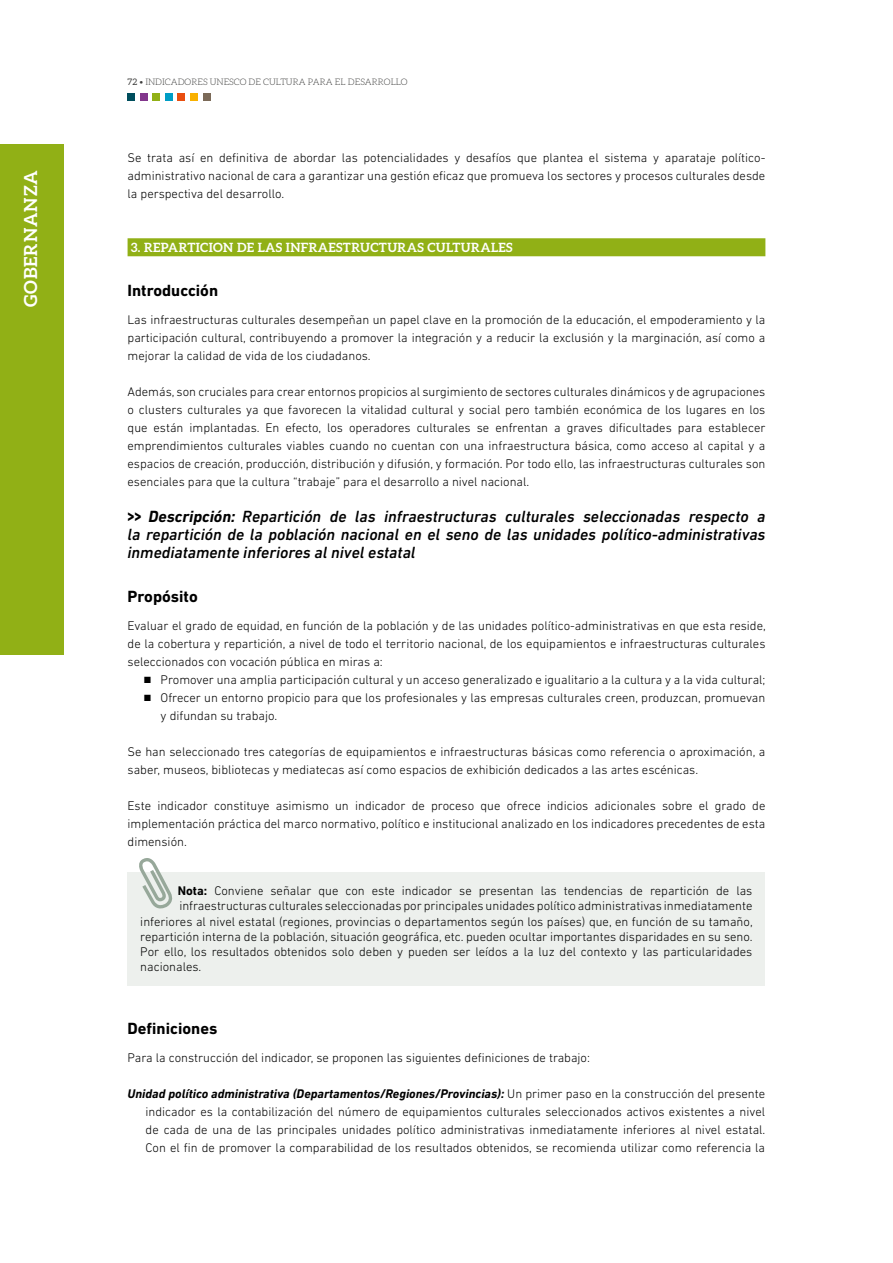
<style>
.page{position:relative;width:893px;height:1263px;background:#fff}
.page>*{position:absolute;margin:0;border:0;box-sizing:border-box;transform-origin:0 0}
.t1{font:700 18px "Aleo";letter-spacing:.05em;color:#fff}
.t2{font:italic 500 16.5px/18px "DIN Next LT Pro";color:#000;text-align:justify}
.t3{font:700 16.5px "DIN Next LT Pro";color:#000}
.t4{font:300 12.75px/18px "DIN Next LT Pro";color:#000;text-align:justify}
.t5{font:700 12.75px "Aleo";letter-spacing:.025em;color:#fff}
.t6{font:300 9px "Aleo";color:#3c3c3b}
.s1{font-weight:400}
.s2{font-weight:700;font-style:normal;font-size:19.2px}
.s3{font-weight:700}
.s4{font-weight:700;font-style:italic}
</style>
<div class="page">
<div style="left:128px;top:94px;width:7px;height:7px;background:#004e5d"></div>
<div style="left:140px;top:94px;width:7px;height:7px;background:#82368c"></div>
<div style="left:153px;top:94px;width:7px;height:7px;background:#91b016"></div>
<div style="left:165px;top:94px;width:8px;height:7px;background:#009dc5"></div>
<div style="left:178px;top:94px;width:7px;height:7px;background:#e94e0f"></div>
<div style="left:190px;top:94px;width:8px;height:7px;background:#f9b100"></div>
<div style="left:203px;top:94px;width:7px;height:7px;background:#7b6a58"></div>
<div style="left:0;top:145px;width:64px;height:510px;background:#91b016"></div>
<div style="left:128px;top:238px;width:637px;height:18px;background:#91b016"></div>
<div style="left:128px;top:872px;width:637px;height:114px;background:#edf0ed"></div>
<svg style="left:139px;top:858px;width:34px;height:51px"></svg>
<h1 class="t1" style="left:20px;top:307px;width:139px;rotate:-90deg">GOBERNANZA</h1>
<p class="t6" style="left:128px;top:77px;width:282px"><span class="s1">72</span> • INDICADORES UNESCO DE CULTURA PARA EL DESARROLLO</p>
<p class="t4" style="left:128px;top:149px;width:639px">Se trata así en definitiva de abordar las potencialidades y desafíos que plantea el sistema y aparataje político&shy;administrativo nacional de cara a garantizar una gestión eficaz que promueva los sectores y procesos culturales desde la perspectiva del desarrollo.</p>
<p class="t5" style="left:131px;top:240px;width:383px">3. REPARTICION DE LAS INFRAESTRUCTURAS CULTURALES</p>
<p class="t3" style="left:128px;top:280px;width:92px">Introducción</p>
<p class="t4" style="left:128px;top:311px;width:639px">Las infraestructuras culturales desempeñan un papel clave en la promoción de la educación, el empoderamiento y la participación cultural, contribuyendo a promover la integración y a reducir la exclusión y la marginación, así como a mejorar la calidad de vida de los ciudadanos.</p>
<p class="t4" style="left:128px;top:383px;width:639px">Además, son cruciales para crear entornos propicios al surgimiento de sectores culturales dinámicos y de agrupaciones o clusters culturales ya que favorecen la vitalidad cultural y social pero también económica de los lugares en los que están implantadas. En efecto, los operadores culturales se enfrentan a graves dificultades para establecer emprendimientos culturales viables cuando no cuentan con una infraestructura básica, como acceso al capital y a espacios de creación, producción, distribución y difusión, y formación. Por todo ello, las infraestructuras culturales son esenciales para que la cultura “trabaje” para el desarrollo a nivel nacional.</p>
<p class="t2" style="left:128px;top:507px;width:639px"><span class="s2">&gt;&gt;</span> <span class="s3">Descripción:</span> Repartición de las infraestructuras culturales seleccionadas respecto a la repartición de la población nacional en el seno de las unidades político-administrativas inmediatamente inferiores al nivel estatal</p>
<p class="t3" style="left:128px;top:586px;width:72px">Propósito</p>
<p class="t4" style="left:128px;top:617px;width:640px">Evaluar el grado de equidad, en función de la población y de las unidades político-administrativas en que esta reside, de la cobertura y repartición, a nivel de todo el territorio nacional, de los equipamientos e infraestructuras culturales seleccionados con vocación pública en miras a:</p>
<p class="t4" style="left:144px;top:671px;width:623px">■ Promover una amplia participación cultural y un acceso generalizado e igualitario a la cultura y a la vida cultural;</p>
<p class="t4" style="left:161px;top:689px;width:606px;text-indent:-17px">■ Ofrecer un entorno propicio para que los profesionales y las empresas culturales creen, produzcan, promuevan y difundan su trabajo.</p>
<p class="t4" style="left:128px;top:743px;width:639px">Se han seleccionado tres categorías de equipamientos e infraestructuras básicas como referencia o aproximación, a saber, museos, bibliotecas y mediatecas así como espacios de exhibición dedicados a las artes escénicas.</p>
<p class="t4" style="left:128px;top:797px;width:639px">Este indicador constituye asimismo un indicador de proceso que ofrece indicios adicionales sobre el grado de implementación práctica del marco normativo, político e institucional analizado en los indicadores precedentes de esta dimensión.</p>
<p class="t4" style="left:178px;top:881px;width:576px"><span class="s3">Nota:</span> Conviene señalar que con este indicador se presentan las tendencias de repartición de las</p>
<p class="t4" style="left:179px;top:897px;width:575px">infraestructuras culturales seleccionadas por principales unidades político administrativas inmediatamente</p>
<p class="t4" style="left:140px;top:912px;width:614px">inferiores al nivel estatal (regiones, provincias o departamentos según los países) que, en función de su tamaño,</p>
<p class="t4" style="left:140px;top:927px;width:614px">repartición interna de la población, situación geográfica, etc. pueden ocultar importantes disparidades en su seno.</p>
<p class="t4" style="left:140px;top:943px;width:613px">Por ello, los resultados obtenidos solo deben y pueden ser leídos a la luz del contexto y las particularidades</p>
<p class="t4" style="left:140px;top:958px;width:63px">nacionales.</p>
<p class="t3" style="left:128px;top:1018px;width:91px">Definiciones</p>
<p class="t4" style="left:128px;top:1049px;width:464px">Para la construcción del indicador, se proponen las siguientes definiciones de trabajo:</p>
<p class="t4" style="left:146px;top:1085px;width:621px;text-indent:-18px"><span class="s4">Unidad político administrativa (Departamentos/Regiones/Provincias):</span> Un primer paso en la construcción del presente indicador es la contabilización del número de equipamientos culturales seleccionados activos existentes a nivel de cada de una de las principales unidades político administrativas inmediatamente inferiores al nivel estatal.<br>Con el fin de promover la comparabilidad de los resultados obtenidos, se recomienda utilizar como referencia la</p>
</div>
